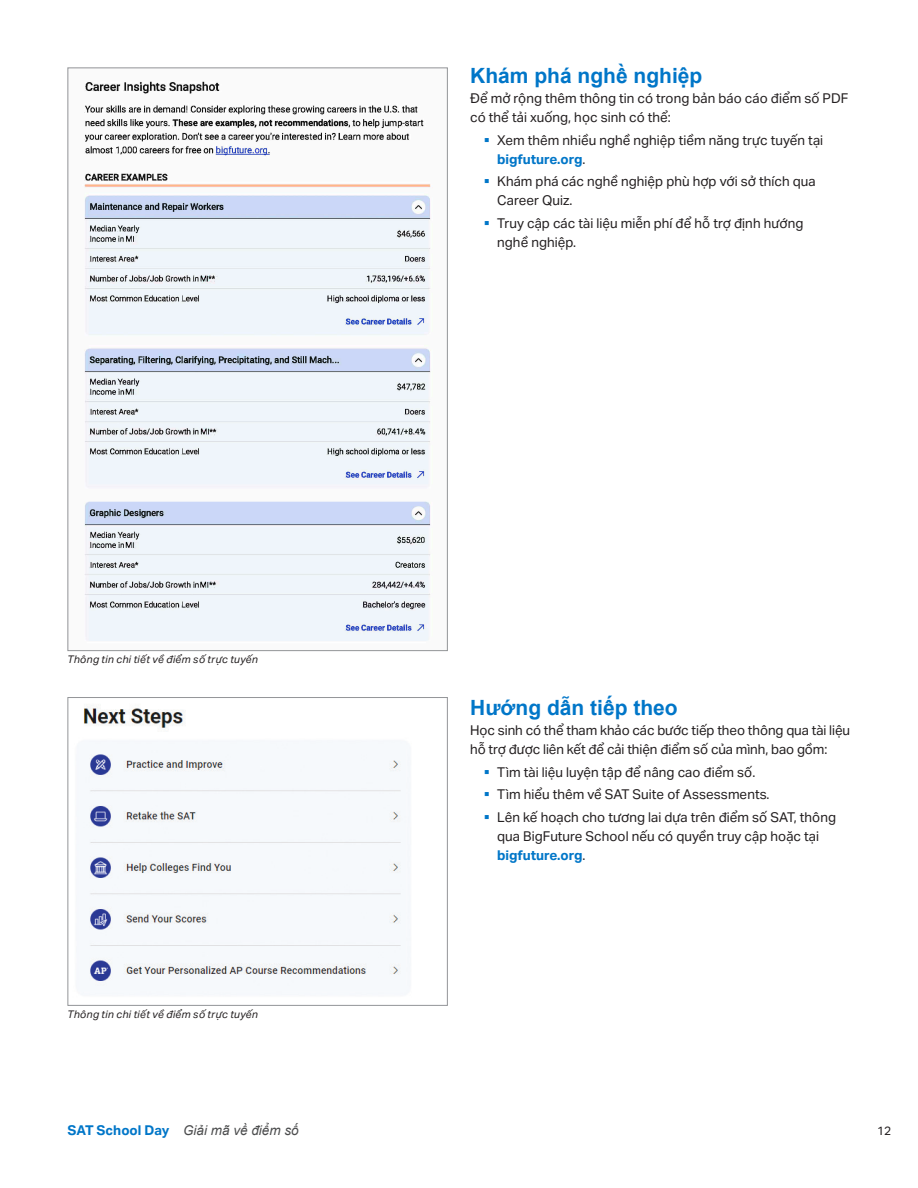
<style>
.page{position:relative;width:918px;height:1188px;background:#fff}
.page>*{position:absolute;margin:0;border:0;box-sizing:border-box;transform-origin:0 0}
.B_Head{font:700 21px "Arial";color:#0076c8}
.Body_Text{font:13.5px/18.9px "Aktiv Grotesk";color:#231f20}
.t1{font:italic 13.5px "Arial";color:#4b4c4d}
.t2{font:12px "Aktiv Grotesk";color:#231f20}
.t3{font:italic 10.5px "Aktiv Grotesk";letter-spacing:.025em;color:#231f20}
.s1{color:#0076c8}
.s2{font-weight:700;color:#0076c8}
.s3{font-family:"Aktiv Grotesk";font-weight:700;font-style:normal;color:#0076c8}
</style>
<div class="page">
<img style="left:84px;top:81px;width:349px;height:560px">
<img style="left:84px;top:706px;width:317px;height:280px">
<div style="left:68px;top:697px;width:380px;height:309px;border:1px solid #939598"></div>
<p class="t3" style="left:68px;top:653px;width:192px">Thông tin chi tiết về điểm số trực tuyến</p>
<p class="t3" style="left:68px;top:1008px;width:192px">Thông tin chi tiết về điểm số trực tuyến</p>
<h2 class="B_Head" style="left:470px;top:61px;width:234px">Khám phá nghề nghiệp</h2>
<p class="Body_Text" style="left:470px;top:89px;width:380px">Để mở rộng thêm thông tin có trong bản báo cáo điểm số PDF có thể tải xuống, học sinh có thể:</p>
<p class="Body_Text" style="left:497px;top:131px;width:328px;text-indent:-14px"><span class="s1">▪</span> Xem thêm nhiều nghề nghiệp tiềm năng trực tuyến tại <span class="s2">bigfuture.org</span>.</p>
<p class="Body_Text" style="left:497px;top:172px;width:320px;text-indent:-14px"><span class="s1">▪</span> Khám phá các nghề nghiệp phù hợp với sở thích qua<br>Career Quiz.</p>
<p class="Body_Text" style="left:497px;top:214px;width:308px;text-indent:-14px"><span class="s1">▪</span> Truy cập các tài liệu miễn phí để hỗ trợ định hướng nghề nghiệp.</p>
<h2 class="B_Head" style="left:470px;top:692px;width:209px">Hướng dẫn tiếp theo</h2>
<p class="Body_Text" style="left:470px;top:721px;width:381px">Học sinh có thể tham khảo các bước tiếp theo thông qua tài liệu hỗ trợ được liên kết để cải thiện điểm số của mình, bao gồm:</p>
<p class="Body_Text" style="left:484px;top:762px;width:273px"><span class="s1">▪</span> Tìm tài liệu luyện tập để nâng cao điểm số.</p>
<p class="Body_Text" style="left:484px;top:785px;width:287px"><span class="s1">▪</span> Tìm hiểu thêm về SAT Suite of Assessments.</p>
<p class="Body_Text" style="left:497px;top:808px;width:340px;text-indent:-14px"><span class="s1">▪</span> Lên kế hoạch cho tương lai dựa trên điểm số SAT, thông qua BigFuture School nếu có quyền truy cập hoặc tại <span class="s2">bigfuture.org</span>.</p>
<p class="t1" style="left:68px;top:1121px;width:233px"><span class="s3">SAT School Day</span> Giải mã về điểm số</p>
<p class="t2" style="left:877px;top:1123px;width:16px">12</p>
</div>
